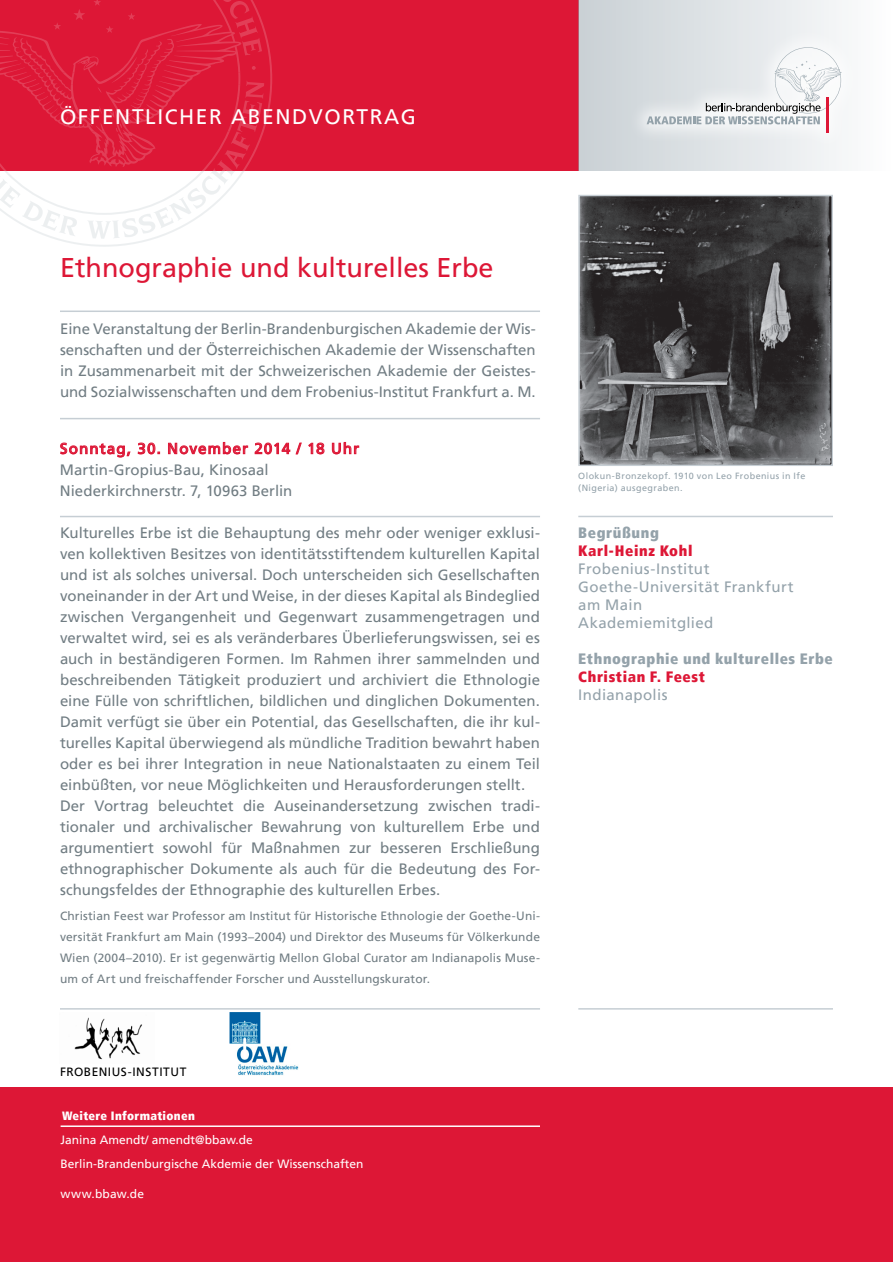
<style>
.page{position:relative;width:893px;height:1263px;background:#fff}
.page>*{position:absolute;margin:0;border:0;box-sizing:border-box;transform-origin:0 0}
.t1{font:27px "Frutiger LT";color:#dd1736}
.t2{font:21px "Frutiger LT";letter-spacing:.075em;color:#fff}
.Fliesstext{font:15px/21px "Frutiger LT";color:#717d83;text-align:justify}
.Fliesstext-2{font:15px "Frutiger LT";letter-spacing:.025em;color:#94a2aa}
.Fliesstext-3{font:900 condensed 15px "Frutiger LT";letter-spacing:.04em;color:#94a2aa}
.Fliesstext-4{font:900 condensed 15px "Frutiger LT";letter-spacing:.04em;color:#dd1736}
.Fliesstext-5{font:15px "Frutiger LT";letter-spacing:.075em;color:#dd1736}
.Fliesstext-6{font:12px/21px "Frutiger LT";letter-spacing:.015em;color:#717d83;text-align:justify}
.Fliesstext-7{font:12px "Frutiger LT";color:#fff}
.t3{font:900 condensed 12px "Frutiger LT";letter-spacing:.025em;color:#fff}
.Fliesstext-8{font:12px "Frutiger LT";letter-spacing:.04em;color:#000}
.Fliesstext-9{font:9px/12px "Frutiger LT";letter-spacing:.045em;color:#94a2aa}
</style>
<div class="page">
<div style="left:0;top:0;width:578px;height:170px;background:#dd1736"></div>
<svg style="left:264px;top:28px;width:8px;height:102px"></svg>
<svg style="left:0;top:0;width:264px;height:239px"></svg>
<div style="left:578px;top:0;width:315px;height:170px;background:linear-gradient(to right,#c9d0d4,#fdfdfe)"></div>
<div style="left:628px;top:28px;width:233px;height:124px;background:#fff;opacity:.75"></div>
<hr style="left:826px;top:97px;width:2px;height:36px;background:#dd1736">
<svg style="left:647px;top:47px;width:194px;height:77px"></svg>
<hr style="left:60px;top:311px;width:480px;height:1px;background:#c6ced4">
<hr style="left:60px;top:418px;width:480px;height:1px;background:#c6ced4">
<div style="left:1px;top:1087px;width:892px;height:174px;background:#dd1736"></div>
<hr style="left:61px;top:1125px;width:773px;height:2px;background:#fff">
<hr style="left:60px;top:516px;width:480px;height:1px;background:#c6ced4">
<svg style="left:60px;top:443px;width:70px;height:14px"></svg>
<svg style="left:138px;top:443px;width:22px;height:11px"></svg>
<svg style="left:168px;top:442px;width:80px;height:13px"></svg>
<svg style="left:255px;top:442px;width:35px;height:12px"></svg>
<svg style="left:296px;top:443px;width:6px;height:11px"></svg>
<svg style="left:308px;top:442px;width:17px;height:12px"></svg>
<svg style="left:332px;top:442px;width:27px;height:12px"></svg>
<div style="left:540px;top:1101px;width:38px;height:47px;background:#dd1736"></div>
<hr style="left:60px;top:1008px;width:480px;height:1px;background:#c6ced4">
<hr style="left:578px;top:1008px;width:255px;height:1px;background:#c6ced4">
<hr style="left:578px;top:516px;width:255px;height:1px;background:#c6ced4">
<img style="left:581px;top:198px;width:249px;height:265px">
<div style="left:578px;top:195px;width:255px;height:271px;border:2px solid #c6ced4"></div>
<img style="left:74px;top:1017px;width:68px;height:43px">
<img style="left:230px;top:1012px;width:69px;height:63px">
<div style="left:567px;top:1110px;width:283px;height:65px;background:#dd1736"></div>
<p class="t2" style="left:60px;top:104px;width:357px">ÖFFENTLICHER ABENDVORTRAG</p>
<p class="t1" style="left:60px;top:252px;width:435px">Ethnographie und kulturelles Erbe</p>
<p class="Fliesstext" style="left:60px;top:318px;width:477px">Eine Veranstaltung der Berlin-Brandenburgischen Akademie der Wis&shy;senschaften und der Österreichischen Akademie der Wissenschaften in Zusammenarbeit mit der Schweizerischen Akademie der Geistes&shy;und Sozialwissenschaften und dem Frobenius-Institut Frankfurt a. M.</p>
<p class="Fliesstext-5" style="left:60px;top:440px;width:301px">Sonntag, 30. November 2014 / 18 Uhr</p>
<p class="Fliesstext" style="left:60px;top:459px;width:210px">Martin-Gropius-Bau, Kinosaal</p>
<p class="Fliesstext" style="left:60px;top:480px;width:234px">Niederkirchnerstr. 7, 10963 Berlin</p>
<p class="Fliesstext" style="left:60px;top:522px;width:482px">Kulturelles Erbe ist die Behauptung des mehr oder weniger exklusi&shy;ven kollektiven Besitzes von identitätsstiftendem kulturellen Kapital und ist als solches universal. Doch unterscheiden sich Gesellschaften voneinander in der Art und Weise, in der dieses Kapital als Bindeglied zwischen Vergangenheit und Gegenwart zusammengetragen und verwaltet wird, sei es als veränderbares Überlieferungswissen, sei es auch in beständigeren Formen. Im Rahmen ihrer sammelnden und beschreibenden Tätigkeit produziert und archiviert die Ethnologie eine Fülle von schriftlichen, bildlichen und dinglichen Dokumenten.<br>Damit verfügt sie über ein Potential, das Gesellschaften, die ihr kul&shy;turelles Kapital überwiegend als mündliche Tradition bewahrt haben oder es bei ihrer Integration in neue Nationalstaaten zu einem Teil einbüßten, vor neue Möglichkeiten und Herausforderungen stellt.</p>
<p class="Fliesstext" style="left:60px;top:795px;width:482px">Der Vortrag beleuchtet die Auseinandersetzung zwischen tradi&shy;tionaler und archivalischer Bewahrung von kulturellem Erbe und argumentiert sowohl für Maßnahmen zur besseren Erschließung ethnographischer Dokumente als auch für die Bedeutung des For&shy;schungsfeldes der Ethnographie des kulturellen Erbes.</p>
<p class="Fliesstext-6" style="left:60px;top:906px;width:482px">Christian Feest war Professor am Institut für Historische Ethnologie der Goethe-Uni&shy;versität Frankfurt am Main (1993–2004) und Direktor des Museums für Völkerkunde Wien (2004–2010). Er ist gegenwärtig Mellon Global Curator am Indianapolis Muse&shy;um of Art und freischaffender Forscher und Ausstellungskurator.</p>
<p class="Fliesstext-8" style="left:60px;top:1064px;width:128px">FROBENIUS-INSTITUT</p>
<p class="t3" style="left:62px;top:1109px;width:134px">Weitere Informationen</p>
<p class="Fliesstext-7" style="left:61px;top:1133px;width:194px">Janina Amendt/ amendt@bbaw.de</p>
<p class="Fliesstext-7" style="left:61px;top:1157px;width:304px">Berlin-Brandenburgische Akdemie der Wissenschaften</p>
<p class="Fliesstext-7" style="left:61px;top:1187px;width:85px">www.bbaw.de</p>
<p class="Fliesstext-9" style="left:578px;top:470px;width:229px">Olokun-Bronzekopf. 1910 von Leo Frobenius in Ife (Nigeria) ausgegraben.</p>
<p class="Fliesstext-3" style="left:578px;top:523px;width:82px">Begrüßung</p>
<p class="Fliesstext-4" style="left:578px;top:541px;width:116px">Karl-Heinz Kohl</p>
<p class="Fliesstext-2" style="left:578px;top:560px;width:133px">Frobenius-Institut</p>
<p class="Fliesstext-2" style="left:578px;top:578px;width:217px">Goethe-Universität Frankfurt</p>
<p class="Fliesstext-2" style="left:578px;top:596px;width:65px">am Main</p>
<p class="Fliesstext-2" style="left:578px;top:614px;width:137px">Akademiemitglied</p>
<p class="Fliesstext-3" style="left:578px;top:649px;width:256px">Ethnographie und kulturelles Erbe</p>
<p class="Fliesstext-4" style="left:578px;top:667px;width:128px">Christian F. Feest</p>
<p class="Fliesstext-2" style="left:578px;top:686px;width:91px">Indianapolis</p>
</div>
